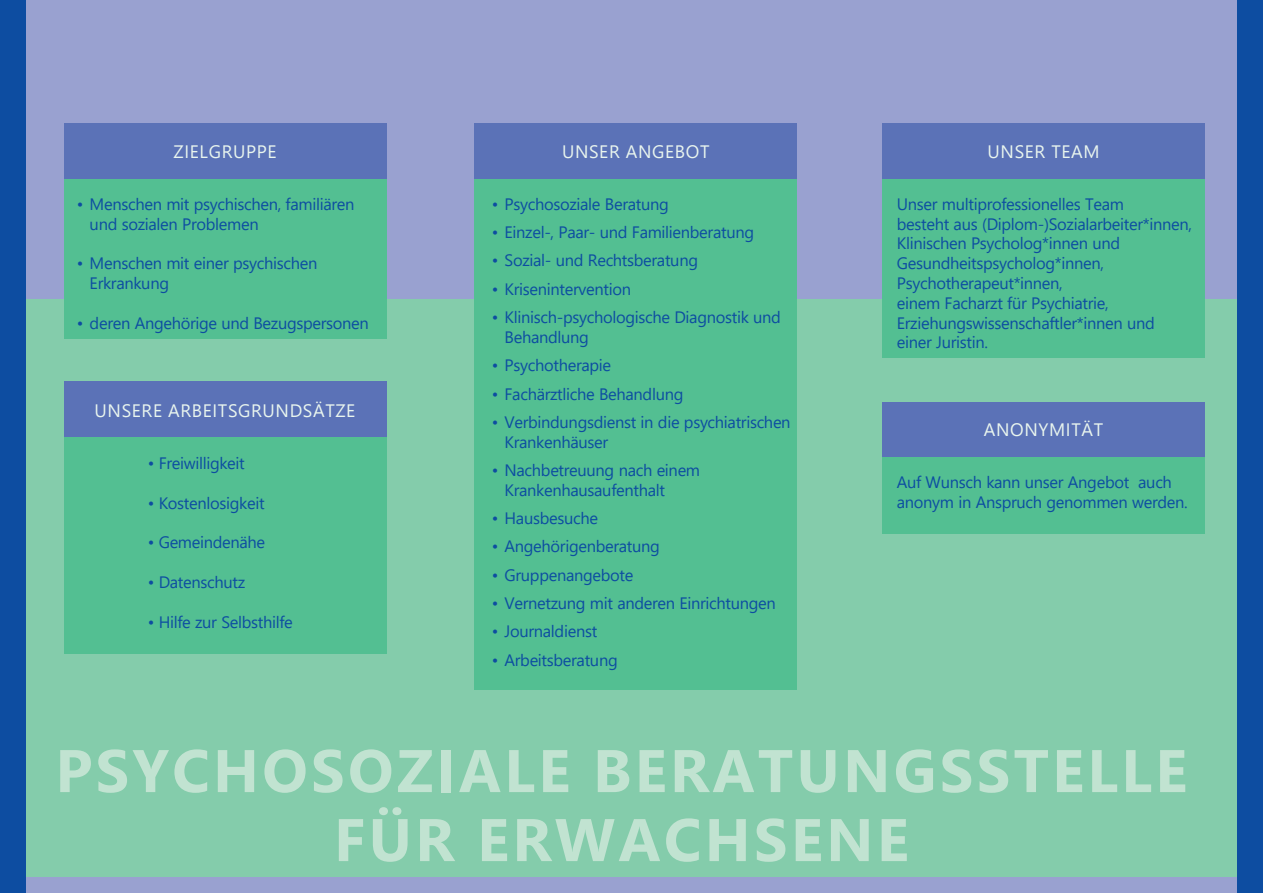
<style>
.page{position:relative;width:1263px;height:893px;background:#fff}
.page>*{position:absolute;margin:0;border:0;box-sizing:border-box;transform-origin:0 0}
.t1{font:700 60px/69px "Segoe UI";letter-spacing:.055em;color:#c1e3d1;text-align:center}
.t2{font:18px "Segoe UI";letter-spacing:.035em;color:#e9f5ee}
.t3{font:16.5px/19.8px "Segoe UI";letter-spacing:-.02em;color:#0d4da1}
</style>
<div class="page">
<div style="left:0;top:0;width:1262px;height:893px;background:#99a1d0"></div>
<div style="left:1px;top:300px;width:1261px;height:577px;background:#84ccab"></div>
<div style="left:0;top:0;width:26px;height:893px;background:#0d4da1"></div>
<div style="left:1237px;top:0;width:26px;height:893px;background:#0d4da1"></div>
<div style="left:64px;top:124px;width:322px;height:124px;background:#5b72b7"></div>
<div style="left:64px;top:179px;width:322px;height:159px;background:#53bf92"></div>
<div style="left:474px;top:124px;width:323px;height:212px;background:#5b72b7"></div>
<div style="left:474px;top:179px;width:323px;height:510px;background:#53bf92"></div>
<div style="left:64px;top:382px;width:322px;height:79px;background:#5b72b7"></div>
<div style="left:64px;top:437px;width:322px;height:217px;background:#53bf92"></div>
<div style="left:882px;top:124px;width:323px;height:157px;background:#5b72b7"></div>
<div style="left:882px;top:179px;width:323px;height:179px;background:#53bf92"></div>
<div style="left:882px;top:402px;width:323px;height:117px;background:#5b72b7"></div>
<div style="left:882px;top:458px;width:323px;height:76px;background:#53bf92"></div>
<p class="t2" style="left:174px;top:137px;width:105px">ZIELGRUPPE</p>
<p class="t3" style="left:90px;top:194px;width:266px;text-indent:-13px">• Menschen mit psychischen, familiären und sozialen Problemen</p>
<p class="t3" style="left:77px;top:253px;width:242px">• Menschen mit einer psychischen</p>
<p class="t3" style="left:90px;top:273px;width:81px">Erkrankung</p>
<p class="t3" style="left:77px;top:313px;width:293px">• deren Angehörige und Bezugspersonen</p>
<p class="t2" style="left:95px;top:396px;width:262px">UNSERE ARBEITSGRUNDSÄTZE</p>
<p class="t3" style="left:148px;top:453px;width:99px">• Freiwilligkeit</p>
<p class="t3" style="left:148px;top:493px;width:118px">• Kostenlosigkeit</p>
<p class="t3" style="left:148px;top:532px;width:119px">• Gemeindenähe</p>
<p class="t3" style="left:148px;top:572px;width:99px">• Datenschutz</p>
<p class="t3" style="left:148px;top:611px;width:147px">• Hilfe zur Selbsthilfe</p>
<p class="t2" style="left:562px;top:137px;width:149px">UNSER ANGEBOT</p>
<p class="t3" style="left:492px;top:194px;width:178px">• Psychosoziale Beratung</p>
<p class="t3" style="left:492px;top:222px;width:264px">• Einzel-, Paar- und Familienberatung</p>
<p class="t3" style="left:492px;top:250px;width:208px">• Sozial- und Rechtsberatung</p>
<p class="t3" style="left:492px;top:279px;width:141px">• Krisenintervention</p>
<p class="t3" style="left:505px;top:307px;width:278px;text-indent:-13px">• Klinisch-psychologische Diagnostik und<br>Behandlung</p>
<p class="t3" style="left:492px;top:355px;width:121px">• Psychotherapie</p>
<p class="t3" style="left:492px;top:383px;width:193px">• Fachärztliche Behandlung</p>
<p class="t3" style="left:505px;top:412px;width:288px;text-indent:-13px">• Verbindungsdienst in die psychiatrischen<br>Krankenhäuser</p>
<p class="t3" style="left:505px;top:460px;width:197px;text-indent:-13px">• Nachbetreuung nach einem<br>Krankenhausaufenthalt</p>
<p class="t3" style="left:492px;top:508px;width:108px">• Hausbesuche</p>
<p class="t3" style="left:492px;top:536px;width:170px">• Angehörigenberatung</p>
<p class="t3" style="left:492px;top:565px;width:143px">• Gruppenangebote</p>
<p class="t3" style="left:492px;top:593px;width:286px">• Vernetzung mit anderen Einrichtungen</p>
<p class="t3" style="left:492px;top:621px;width:107px">• Journaldienst</p>
<p class="t3" style="left:492px;top:649px;width:127px">• Arbeitsberatung</p>
<p class="t2" style="left:987px;top:137px;width:114px">UNSER TEAM</p>
<p class="t3" style="left:897px;top:194px;width:229px">Unser multiprofessionelles Team</p>
<p class="t3" style="left:897px;top:214px;width:297px">besteht aus (Diplom-)Sozialarbeiter*innen, Klinischen Psycholog*innen und Gesundheitspsycholog*innen, Psychotherapeut*innen,<br>einem Facharzt für Psychiatrie, Erziehungswissenschaftler*innen und</p>
<p class="t3" style="left:897px;top:332px;width:93px">einer Juristin.</p>
<p class="t2" style="left:984px;top:415px;width:121px">ANONYMITÄT</p>
<p class="t3" style="left:897px;top:472px;width:277px">Auf Wunsch kann unser Angebot auch</p>
<p class="t3" style="left:897px;top:492px;width:292px">anonym in Anspruch genommen werden.</p>
<p class="t1" style="left:55px;top:736px;width:1133px">PSYCHOSOZIALE BERATUNGSSTELLE<br>FÜR ERWACHSENE</p>
</div>
